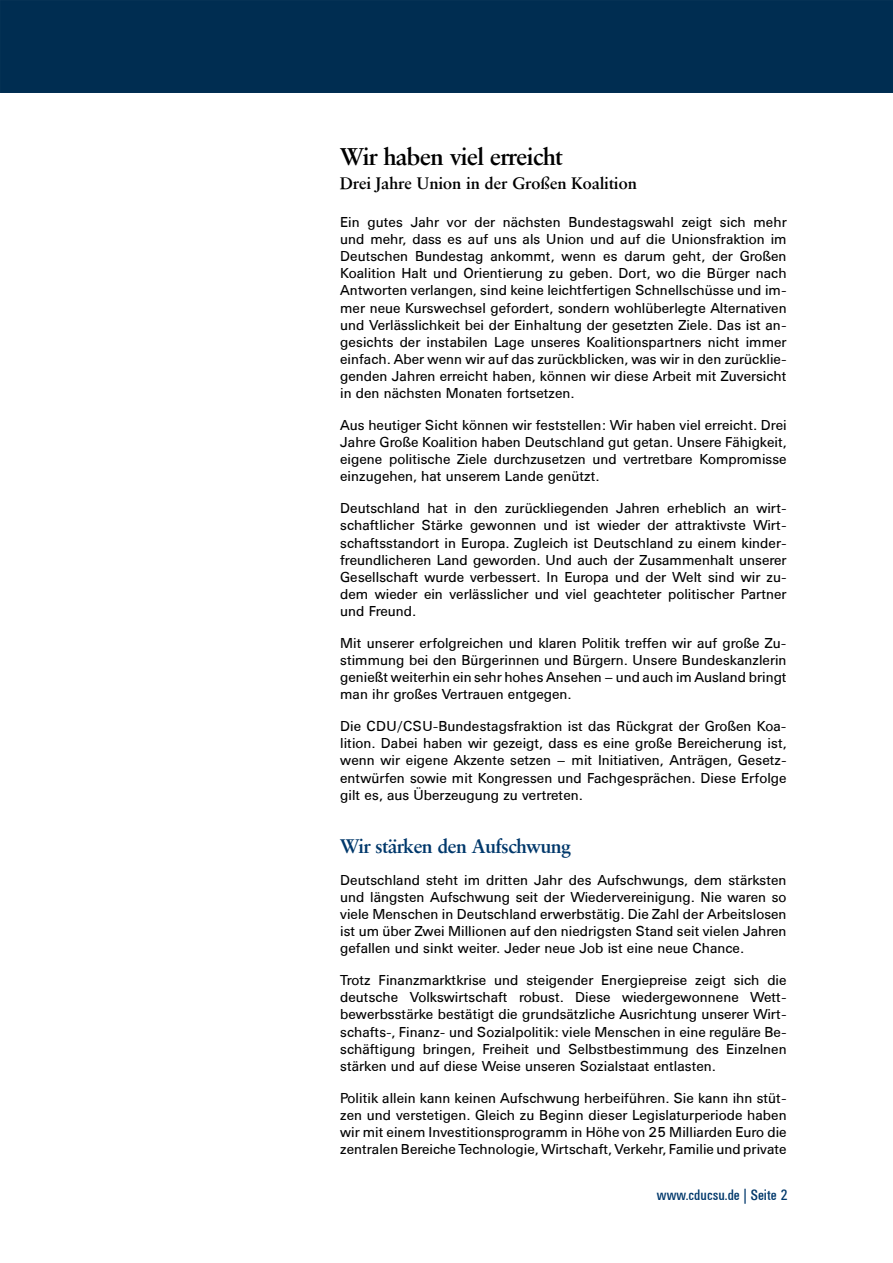
<style>
.page{position:relative;width:893px;height:1263px;background:#fff}
.page>*{position:absolute;margin:0;border:0;box-sizing:border-box;transform-origin:0 0}
.t1{font:700 24px "Sabon BSK";color:#000}
.t2{font:700 19.5px "Sabon BSK";color:#00386b}
.t3{font:700 16.5px "Sabon BSK";letter-spacing:.025em;color:#000}
.t4{font:15px "Univers Condensed BSK";color:#00386b}
.t5{font:14.25px/17.1px "Univers BSK";color:#000;text-align:justify}
</style>
<div class="page">
<div style="left:0;top:0;width:892px;height:93px;background:#002d51"></div>
<h1 class="t1" style="left:340px;top:143px;width:224px">Wir haben viel erreicht</h1>
<p class="t3" style="left:340px;top:173px;width:298px">Drei Jahre Union in der Großen Koalition</p>
<p class="t5" style="left:340px;top:214px;width:448px">Ein gutes Jahr vor der nächsten Bundestagswahl zeigt sich mehr und mehr, dass es auf uns als Union und auf die Unionsfraktion im Deutschen Bundestag ankommt, wenn es darum geht, der Großen Koalition Halt und Orientierung zu geben. Dort, wo die Bürger nach Antworten verlangen, sind keine leichtfertigen Schnellschüsse und im&shy;mer neue Kurswechsel gefordert, sondern wohlüberlegte Alternativen und Verlässlichkeit bei der Einhaltung der gesetzten Ziele. Das ist an&shy;gesichts der instabilen Lage unseres Koalitionspartners nicht immer einfach. Aber wenn wir auf das zurückblicken, was wir in den zurücklie&shy;genden Jahren erreicht haben, können wir diese Arbeit mit Zuversicht in den nächsten Monaten fortsetzen.</p>
<p class="t5" style="left:340px;top:417px;width:448px">Aus heutiger Sicht können wir feststellen: Wir haben viel erreicht. Drei Jahre Große Koalition haben Deutschland gut getan. Unsere Fähigkeit, eigene politische Ziele durchzusetzen und vertretbare Kompromisse einzugehen, hat unserem Lande genützt.</p>
<p class="t5" style="left:340px;top:500px;width:448px">Deutschland hat in den zurückliegenden Jahren erheblich an wirt&shy;schaftlicher Stärke gewonnen und ist wieder der attraktivste Wirt&shy;schaftsstandort in Europa. Zugleich ist Deutschland zu einem kinder&shy;freundlicheren Land geworden. Und auch der Zusammenhalt unserer Gesellschaft wurde verbessert. In Europa und der Welt sind wir zu&shy;dem wieder ein verlässlicher und viel geachteter politischer Partner und Freund.</p>
<p class="t5" style="left:340px;top:635px;width:448px">Mit unserer erfolgreichen und klaren Politik treffen wir auf große Zu&shy;stimmung bei den Bürgerinnen und Bürgern. Unsere Bundeskanzlerin genießt weiterhin ein sehr hohes Ansehen – und auch im Ausland bringt man ihr großes Vertrauen entgegen.</p>
<p class="t5" style="left:340px;top:718px;width:448px">Die CDU/CSU-Bundestagsfraktion ist das Rückgrat der Großen Koa&shy;lition. Dabei haben wir gezeigt, dass es eine große Bereicherung ist, wenn wir eigene Akzente setzen – mit Initiativen, Anträgen, Gesetz&shy;entwürfen sowie mit Kongressen und Fachgesprächen. Diese Erfol---ge gilt es, aus Überzeugung zu vertreten.</p>
<h2 class="t2" style="left:340px;top:835px;width:232px">Wir stärken den Aufschwung</h2>
<p class="t5" style="left:340px;top:871px;width:448px">Deutschland steht im dritten Jahr des Aufschwungs, dem stärksten und längsten Aufschwung seit der Wiedervereinigung. Nie waren so viele Menschen in Deutschland erwerbstätig. Die Zahl der Arbeitslosen ist um über Zwei Millionen auf den niedrigsten Stand seit vielen Jahren gefallen und sinkt weiter. Jeder neue Job ist eine neue Chance.</p>
<p class="t5" style="left:340px;top:972px;width:448px">Trotz Finanzmarktkrise und steigender Energiepreise zeigt sich die deut-sche Volkswirtschaft robust. Diese wiedergewonnene Wett&shy;bewerbsstärke bestätigt die grundsätzliche Ausrichtung unserer Wirt&shy;schafts-, Finanz- und Sozialpolitik: viele Menschen in eine reguläre Be&shy;schäf--tigung bringen, Freiheit und Selbstbestimmung des Einzelnen stärken und auf diese Weise unseren Sozialstaat entlasten.</p>
<p class="t5" style="left:340px;top:1089px;width:448px">Politik allein kann keinen Aufschwung herbeiführen. Sie kann ihn stüt&shy;zen und verstetigen. Gleich zu Beginn dieser Legislaturperiode haben wir mit einem Investitionsprogramm in Höhe von 25 Milliarden Euro die zentralen Bereiche Technologie, Wirtschaft, Verkehr, Familie und private</p>
<p class="t4" style="left:657px;top:1187px;width:121px">www.cducsu.de | Seite</p>
</div>
